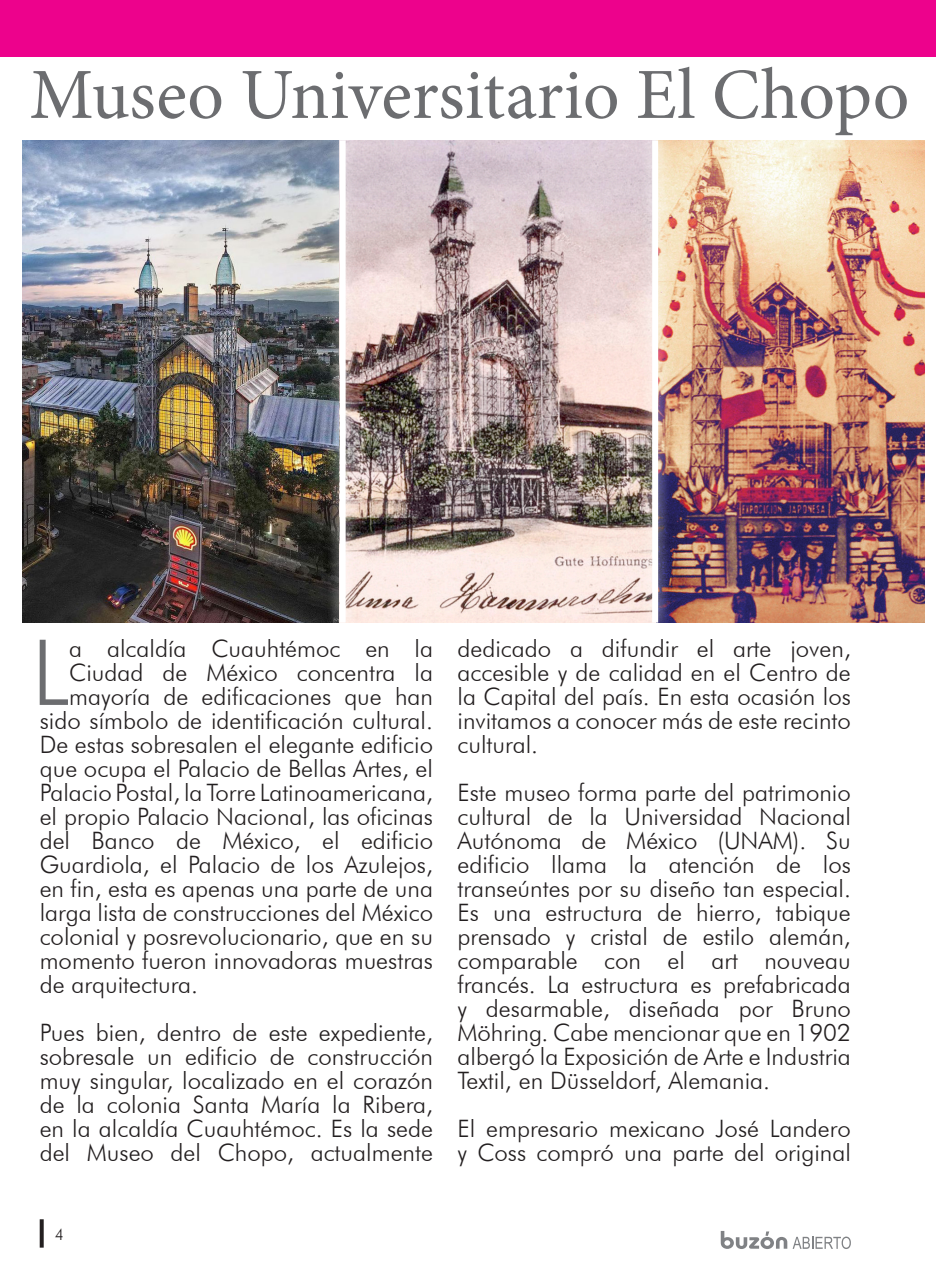
<style>
.page{position:relative;width:936px;height:1276px;background:#fff}
.page>*{position:absolute;margin:0;border:0;box-sizing:border-box;transform-origin:0 0}
.t1{font:300 91.2px "Futura BT";color:#6c6d70}
.t2{font:72px "Minion Pro";color:#6c6d70}
.t3{font:300 24px/24px "Futura BT";color:#231f20;text-align:justify}
.t4{font:300 16px "Futura BT";color:#231f20}
</style>
<div class="page">
<img style="left:23px;top:140px;width:901px;height:482px">
<div style="left:639px;top:128px;width:31px;height:507px;background:#fff;opacity:.75"></div>
<div style="left:652px;top:140px;width:6px;height:482px;background:#fff"></div>
<div style="left:326px;top:128px;width:32px;height:507px;background:#fff;opacity:.75"></div>
<div style="left:339px;top:140px;width:6px;height:482px;background:#fff"></div>
<svg style="left:720px;top:1231px;width:130px;height:18px"></svg>
<svg style="left:40px;top:1219px;width:4px;height:28px"></svg>
<div style="left:0;top:0;width:935px;height:57px;background:#ed028c"></div>
<p class="t2" style="left:29px;top:47px;width:881px">Museo Universitario El Chopo</p>
<p class="t1" style="left:32px;top:617px;width:39px">L</p>
<p class="t3" style="left:69px;top:636px;width:365px">a alcaldía Cuauhtémoc en la</p>
<p class="t3" style="left:69px;top:660px;width:365px">Ciudad de México concentra la</p>
<p class="t3" style="left:69px;top:684px;width:365px">mayoría de edificaciones que han</p>
<p class="t3" style="left:40px;top:708px;width:395px">sido símbolo de identificación cultural.</p>
<p class="t3" style="left:40px;top:732px;width:395px">De estas sobresalen el elegante edificio</p>
<p class="t3" style="left:40px;top:756px;width:395px">que ocupa el Palacio de Bellas Artes, el</p>
<p class="t3" style="left:40px;top:780px;width:395px">Palacio Postal, la Torre Latinoamericana,</p>
<p class="t3" style="left:40px;top:804px;width:395px">el propio Palacio Nacional, las oficinas</p>
<p class="t3" style="left:40px;top:828px;width:395px">del Banco de México, el edificio</p>
<p class="t3" style="left:40px;top:852px;width:395px">Guardiola, el Palacio de los Azulejos,</p>
<p class="t3" style="left:40px;top:876px;width:395px">en fin, esta es apenas una parte de una</p>
<p class="t3" style="left:40px;top:900px;width:395px">larga lista de construcciones del México</p>
<p class="t3" style="left:40px;top:924px;width:395px">colonial y posrevolucionario, que en su</p>
<p class="t3" style="left:40px;top:948px;width:395px">momento fueron innovadoras muestras</p>
<p class="t3" style="left:40px;top:972px;width:160px">de arquitectura.</p>
<p class="t3" style="left:40px;top:1020px;width:395px">Pues bien, dentro de este expediente, sobresale un edificio de construcción muy singular, localizado en el corazón de la colonia Santa María la Ribera, en la alcaldía Cuauhtémoc. Es la sede del Museo del Chopo, actualmente</p>
<p class="t4" style="left:55px;top:1224px;width:11px">4</p>
<p class="t3" style="left:457px;top:636px;width:395px">dedicado a difundir el arte joven, accesible y de calidad en el Centro de la Capital del país. En esta ocasión los invitamos a conocer más de este recinto cultural.</p>
<p class="t3" style="left:457px;top:780px;width:395px">Este museo forma parte del patrimonio cultural de la Universidad Nacional Autónoma de México (UNAM). Su edificio llama la atención de los transeúntes por su diseño tan especial.<br>Es una estructura de hierro, tabique prensado y cristal de estilo alemán, comparable con el art nouveau francés. La estructura es prefabricada y desarmable, diseñada por Bruno Möhring. Cabe mencionar que en 1902 albergó la Exposición de Arte e Industria Textil, en Düsseldorf, Alemania.</p>
<p class="t3" style="left:457px;top:1116px;width:395px">El empresario mexicano José Landero y Coss compró una parte del original</p>
</div>
